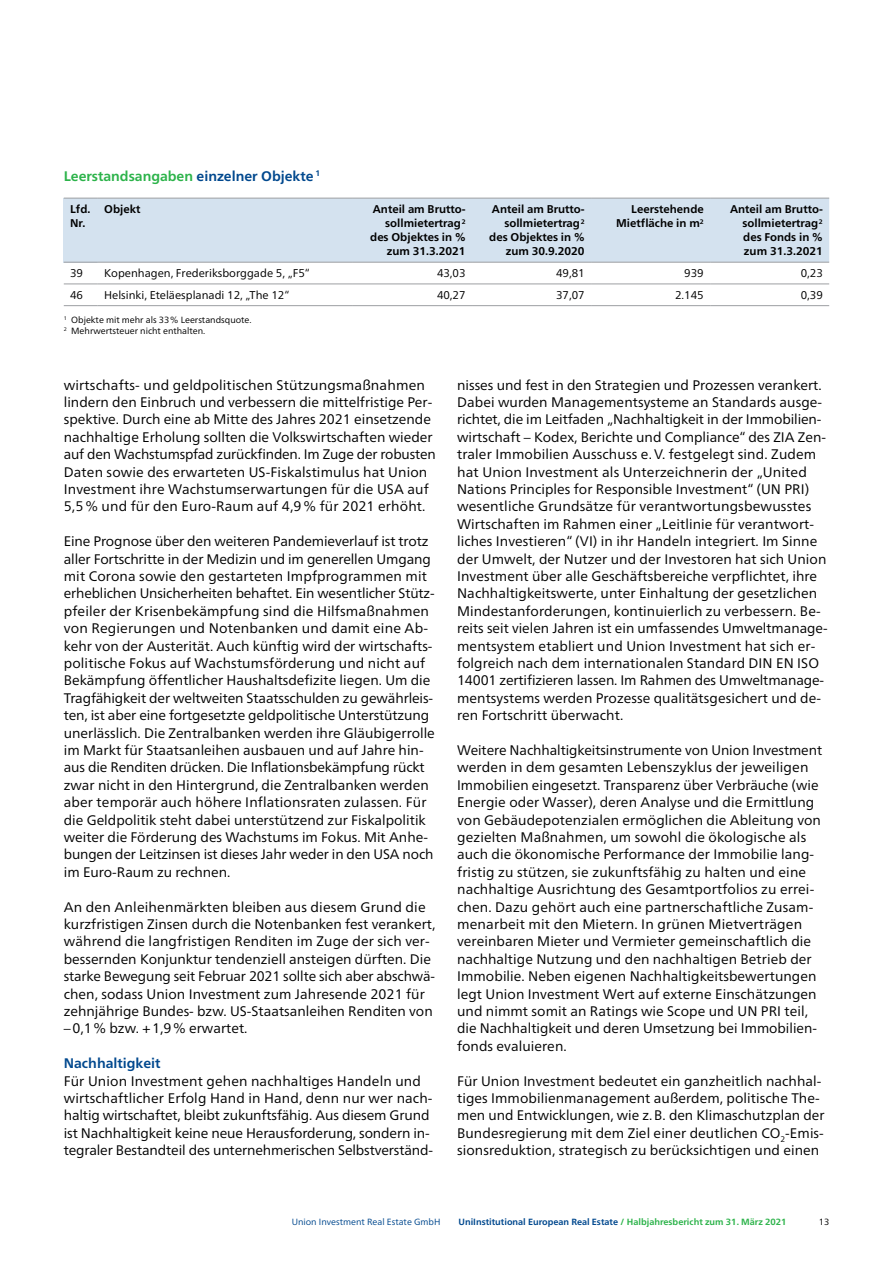
<style>
.page{position:relative;width:893px;height:1263px;background:#fff}
.page>*{position:absolute;margin:0;border:0;box-sizing:border-box;transform-origin:0 0}
.t1{font:13.8px/17.4px "Frutiger Neue LT Pro";letter-spacing:.005em;color:#000}
.t2{font:700 13.8px "Frutiger Neue LT Pro";color:#2cb34a}
.t3{font:700 13.8px "Frutiger Neue LT Pro";color:#00488e}
.t4{font:700 11.25px/14.1px "Frutiger Neue LT Pro";color:#000;text-align:right}
.t5{font:11.25px "Frutiger Neue LT Pro";color:#000}
.t6{font:9px/11.2px "Frutiger Neue LT Pro";color:#000}
.t7{font:700 9px "Frutiger Neue LT Pro";color:#00488e}
.t8{font:9px "Frutiger Neue LT Pro";color:#00488e}
.s1{color:#00488e}
.s2{color:#2cb34a}
</style>
<div class="page">
<div style="left:64px;top:198px;width:34px;height:64px;background:#d4e2ef"></div>
<div style="left:98px;top:199px;width:731px;height:63px;background:#d4e2ef"></div>
<hr style="left:64px;top:198px;width:34px;height:1px;background:#9d9fa2">
<hr style="left:98px;top:198px;width:255px;height:1px;background:#9d9fa2">
<hr style="left:353px;top:198px;width:119px;height:1px;background:#9d9fa2">
<hr style="left:472px;top:198px;width:119px;height:1px;background:#9d9fa2">
<hr style="left:591px;top:198px;width:119px;height:1px;background:#9d9fa2">
<hr style="left:710px;top:198px;width:119px;height:1px;background:#9d9fa2">
<hr style="left:64px;top:262px;width:34px;height:1px;background:#9d9fa2">
<hr style="left:98px;top:262px;width:255px;height:1px;background:#9d9fa2">
<hr style="left:353px;top:262px;width:119px;height:1px;background:#9d9fa2">
<hr style="left:472px;top:262px;width:119px;height:1px;background:#9d9fa2">
<hr style="left:591px;top:262px;width:119px;height:1px;background:#9d9fa2">
<hr style="left:710px;top:262px;width:119px;height:1px;background:#9d9fa2">
<hr style="left:64px;top:284px;width:34px;height:1px;background:#9d9fa2">
<hr style="left:98px;top:284px;width:255px;height:1px;background:#9d9fa2">
<hr style="left:353px;top:284px;width:119px;height:1px;background:#9d9fa2">
<hr style="left:472px;top:284px;width:119px;height:1px;background:#9d9fa2">
<hr style="left:591px;top:284px;width:119px;height:1px;background:#9d9fa2">
<hr style="left:710px;top:284px;width:119px;height:1px;background:#9d9fa2">
<hr style="left:64px;top:305px;width:34px;height:1px;background:#9d9fa2">
<hr style="left:98px;top:305px;width:255px;height:1px;background:#9d9fa2">
<hr style="left:353px;top:305px;width:119px;height:1px;background:#9d9fa2">
<hr style="left:472px;top:305px;width:119px;height:1px;background:#9d9fa2">
<hr style="left:591px;top:305px;width:119px;height:1px;background:#9d9fa2">
<hr style="left:710px;top:305px;width:119px;height:1px;background:#9d9fa2">
<p class="t2" style="left:64px;top:168px;width:258px">Leerstandsangaben <span class="s1">einzelner Objekte</span> <sup>1</sup></p>
<p class="t4" style="left:70px;top:202px;width:22px;text-align:left">Lfd.<br>Nr.</p>
<p class="t4" style="left:104px;top:202px;width:38px">Objekt</p>
<p class="t4" style="left:370px;top:202px;width:97px">Anteil am Brutto&shy;sollmietertrag<sup>2 </sup>des Objektes in % zum 31.3.2021</p>
<p class="t4" style="left:489px;top:202px;width:97px">Anteil am Brutto&shy;sollmietertrag<sup>2 </sup>des Objektes in % zum 30.9.2020</p>
<p class="t4" style="left:616px;top:202px;width:89px">Leerstehende<br>Mietfläche in m<sup>2</sup></p>
<p class="t4" style="left:742px;top:202px;width:82px;text-align:justify;text-indent:-12px">Anteil am Brutto&shy;sollmietertrag<sup>2 </sup>des Fonds in % zum 31.3.2021</p>
<p class="t5" style="left:70px;top:267px;width:14px">39</p>
<p class="t5" style="left:104px;top:267px;width:207px">Kopenhagen, Frederiksborggade 5, „F5“</p>
<p class="t5" style="left:437px;top:267px;width:30px">43,03</p>
<p class="t5" style="left:556px;top:267px;width:30px">49,81</p>
<p class="t5" style="left:684px;top:267px;width:21px">939</p>
<p class="t5" style="left:801px;top:267px;width:24px">0,23</p>
<p class="t5" style="left:70px;top:288px;width:14px">46</p>
<p class="t5" style="left:104px;top:288px;width:187px">Helsinki, Eteläesplanadi 12, „The 12“</p>
<p class="t5" style="left:437px;top:288px;width:30px">40,27</p>
<p class="t5" style="left:556px;top:288px;width:30px">37,07</p>
<p class="t5" style="left:675px;top:288px;width:30px">2.145</p>
<p class="t5" style="left:801px;top:288px;width:24px">0,39</p>
<p class="t6" style="left:64px;top:314px;width:189px"><sup>1</sup> Objekte mit mehr als 33% Leerstandsquote.<br><sup>2</sup> Mehrwertsteuer nicht enthalten.</p>
<p class="t1" style="left:64px;top:376px;width:374px">wirtschafts- und geldpolitischen Stützungsmaßnahmen lindern den Einbruch und verbessern die mittelfristige Per&shy;spektive. Durch eine ab Mitte des Jahres 2021 einsetzende nachhaltige Erholung sollten die Volkswirtschaften wieder auf den Wachstumspfad zurückfinden. Im Zuge der robusten Daten sowie des erwarteten US-Fiskalstimulus hat Union Investment ihre Wachstumserwartungen für die USA auf 5,5% und für den Euro-Raum auf 4,9% für 2021 erhöht.</p>
<p class="t1" style="left:64px;top:533px;width:373px">Eine Prognose über den weiteren Pandemieverlauf ist trotz aller Fortschritte in der Medizin und im generellen Umgang mit Corona sowie den gestarteten Impfprogrammen mit erheblichen Unsicherheiten behaftet. Ein wesentlicher Stütz&shy;pfeiler der Krisenbekämpfung sind die Hilfsmaßnahmen von Regierungen und Notenbanken und damit eine Ab&shy;kehr von der Austerität. Auch künftig wird der wirtschafts&shy;politische Fokus auf Wachstumsförderung und nicht auf Bekämpfung öffentlicher Haushaltsdefizite liegen. Um die Tragfähigkeit der weltweiten Staatsschulden zu gewährleis&shy;ten, ist aber eine fortgesetzte geldpolitische Unterstützung unerlässlich. Die Zentralbanken werden ihre Gläubigerrolle im Markt für Staatsanleihen ausbauen und auf Jahre hin&shy;aus die Renditen drücken. Die Inflationsbekämpfung rückt zwar nicht in den Hintergrund, die Zentralbanken werden aber temporär auch höhere Inflationsraten zulassen. Für die Geldpolitik steht dabei unterstützend zur Fiskalpolitik weiter die Förderung des Wachstums im Fokus. Mit Anhe&shy;bungen der Leitzinsen ist dieses Jahr weder in den USA noch im Euro-Raum zu rechnen.</p>
<p class="t1" style="left:64px;top:898px;width:373px">An den Anleihenmärkten bleiben aus diesem Grund die kurzfristigen Zinsen durch die Notenbanken fest verankert, während die langfristigen Renditen im Zuge der sich ver&shy;bessernden Konjunktur tendenziell ansteigen dürften. Die starke Bewegung seit Februar 2021 sollte sich aber abschwä&shy;chen, sodass Union Investment zum Jahresende 2021 für zehnjährige Bundes- bzw. US-Staatsanleihen Renditen von –0,1% bzw. +1,9% erwartet.</p>
<p class="t3" style="left:64px;top:1055px;width:98px">Nachhaltigkeit</p>
<p class="t1" style="left:64px;top:1072px;width:371px">Für Union Investment gehen nachhaltiges Handeln und wirtschaftlicher Erfolg Hand in Hand, denn nur wer nach&shy;haltig wirtschaftet, bleibt zukunftsfähig. Aus diesem Grund ist Nachhaltigkeit keine neue Herausforderung, sondern in&shy;tegraler Bestandteil des unternehmerischen Selbstverständ-</p>
<p class="t1" style="left:457px;top:376px;width:372px">nisses und fest in den Strategien und Prozessen verankert.<br>Dabei wurden Managementsysteme an Standards ausge&shy;richtet, die im Leitfaden „Nachhaltigkeit in der Immobilien&shy;wirtschaft – Kodex, Berichte und Compliance“ des ZIA Zen&shy;traler Immobilien Ausschuss e.V. festgelegt sind. Zudem hat Union Investment als Unterzeichnerin der „United Nations Principles for Responsible Investment“ (UN PRI) wesentliche Grundsätze für verantwortungsbewusstes Wirtschaften im Rahmen einer „Leitlinie für verantwort&shy;liches Investieren“ (VI) in ihr Handeln integriert. Im Sinne der Umwelt, der Nutzer und der Investoren hat sich Union Investment über alle Geschäftsbereiche verpflichtet, ihre Nachhaltigkeitswerte, unter Einhaltung der gesetzlichen Mindestanforderungen, kontinuierlich zu verbessern. Be&shy;reits seit vielen Jahren ist ein umfassendes Umweltmanage&shy;mentsystem etabliert und Union Investment hat sich er&shy;folgreich nach dem internationalen Standard DIN EN ISO 14001 zertifizieren lassen. Im Rahmen des Umweltmanage&shy;mentsystems werden Prozesse qualitätsgesichert und de&shy;ren Fortschritt überwacht.</p>
<p class="t1" style="left:457px;top:741px;width:366px">Weitere Nachhaltigkeitsinstrumente von Union Investment werden in dem gesamten Lebenszyklus der jeweiligen Immobilien eingesetzt. Transparenz über Verbräuche (wie Energie oder Wasser), deren Analyse und die Ermittlung von Gebäudepotenzialen ermöglichen die Ableitung von gezielten Maßnahmen, um sowohl die ökologische als auch die ökonomische Performance der Immobilie lang&shy;fristig zu stützen, sie zukunftsfähig zu halten und eine nachhaltige Ausrichtung des Gesamtportfolios zu errei&shy;chen. Dazu gehört auch eine partnerschaftliche Zusam&shy;menarbeit mit den Mietern. In grünen Mietverträgen vereinbaren Mieter und Vermieter gemeinschaftlich die nachhaltige Nutzung und den nachhaltigen Betrieb der Immobilie. Neben eigenen Nachhaltigkeitsbewertungen legt Union Investment Wert auf externe Einschätzungen und nimmt somit an Ratings wie Scope und UN PRI teil, die Nachhaltigkeit und deren Umsetzung bei Immobilien&shy;fonds evaluieren.</p>
<p class="t1" style="left:457px;top:1072px;width:369px">Für Union Investment bedeutet ein ganzheitlich nachhal&shy;tiges Immobilienmanagement außerdem, politische The&shy;men und Entwicklungen, wie z.B. den Klimaschutzplan der Bundesregierung mit dem Ziel einer deutlichen CO<sub>2</sub>-Emis&shy;sionsreduktion, strategisch zu berücksichtigen und einen</p>
<p class="t8" style="left:292px;top:1216px;width:150px">Union Investment Real Estate GmbH</p>
<p class="t7" style="left:458px;top:1216px;width:330px">UniInstitutional European Real Estate <span class="s2">/ Halbjahresbericht zum 31. März 2021</span></p>
<p class="t6" style="left:819px;top:1216px;width:12px">13</p>
</div>
